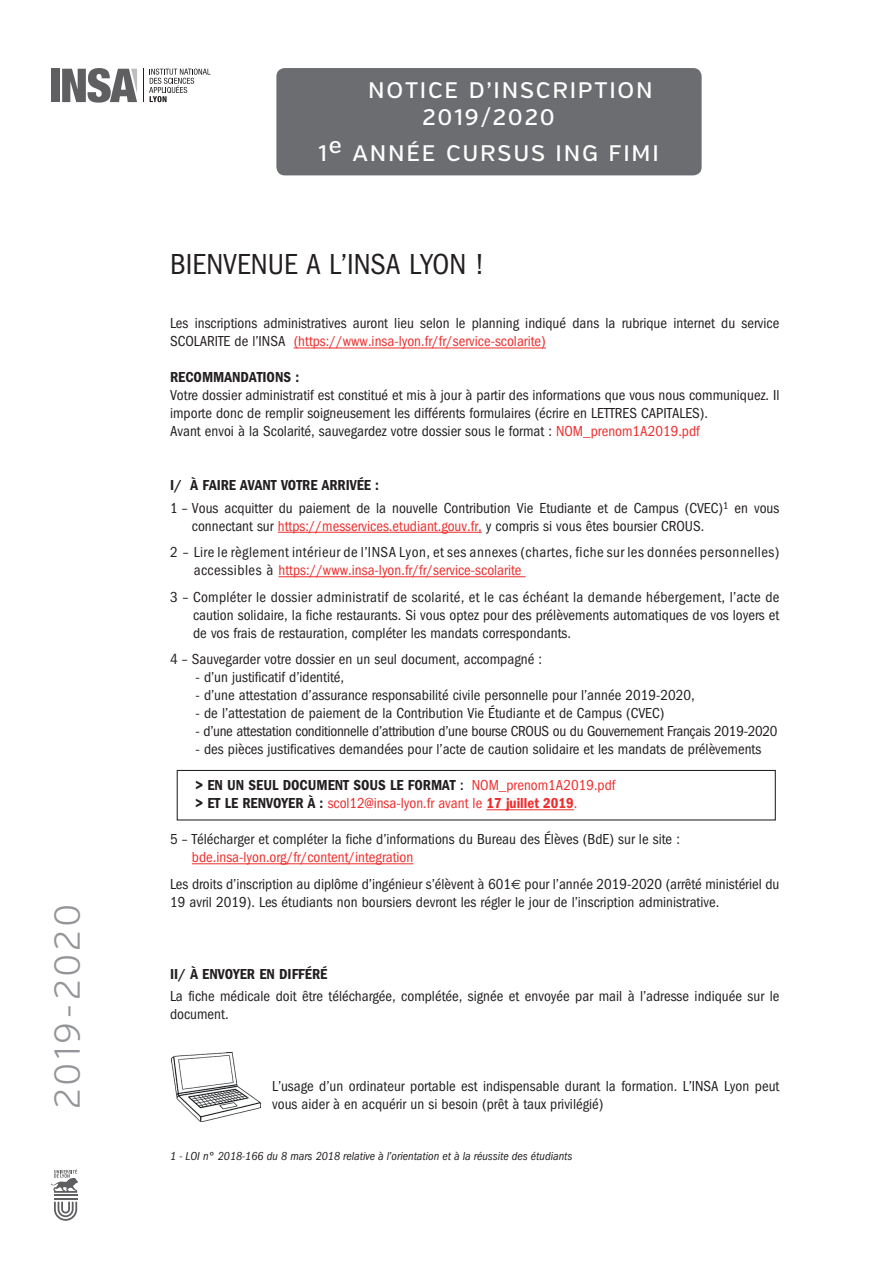
<style>
.page{position:relative;width:893px;height:1263px;background:#fff}
.page>*{position:absolute;margin:0;border:0;box-sizing:border-box;transform-origin:0 0}
.t1{font:300 36px "Verb";letter-spacing:.08em;color:#939598}
.t2{font:condensed 30px "Franklin Gothic";color:#231f20}
.t3{font:500 22.5px/27px "Verb";letter-spacing:.08em;color:#fff}
.t4{font:condensed 15px/18px "Franklin Gothic";color:#231f20}
.t5{font:condensed 15px/26.5px "Franklin Gothic";letter-spacing:.03em;color:#231f20}
.t6{font:condensed 15px/26.5px "Franklin Gothic";letter-spacing:.02em;color:#231f20}
.t7{font:condensed 15px/18px "Franklin Gothic";color:#ee2d2d}
.t8{font:condensed 15px "Franklin Gothic";letter-spacing:-.02em;color:#231f20}
.t9{font:600 condensed 15px "Franklin Gothic";color:#231f20}
.t10{font:italic condensed 12px "Franklin Gothic";color:#231f20}
.s1{color:#ee2d2d}
.s2{font-weight:600}
.s3{font-weight:600;color:#231f20}
.s4{font-weight:500;color:#231f20}
.s5{font-family:"Euro Sans";font-stretch:normal;font-size:13.5px}
</style>
<div class="page">
<hr style="left:294px;top:348px;width:252px;height:1px;background:#ee2d2d">
<hr style="left:278px;top:532px;width:204px;height:1px;background:#ee2d2d">
<hr style="left:278px;top:576px;width:248px;height:1px;background:#ee2d2d">
<hr style="left:486px;top:809px;width:88px;height:1px;background:#ee2d2d">
<hr style="left:192px;top:863px;width:221px;height:1px;background:#ee2d2d">
<div style="left:276px;top:68px;width:426px;height:107px;background:#6c6d70;border-radius:9px"></div>
<svg style="left:149px;top:69px;width:62px;height:33px"></svg>
<hr style="left:143px;top:69px;width:1px;height:33px;background:#231f20">
<div style="left:51px;top:69px;width:9px;height:33px;background:#5f5f62"></div>
<svg style="left:62px;top:68px;width:75px;height:35px"></svg>
<svg style="left:54px;top:1202px;width:23px;height:19px"></svg>
<hr style="left:54px;top:1198px;width:23px;height:2px;background:#5f5f62">
<hr style="left:54px;top:1194px;width:23px;height:2px;background:#5f5f62">
<svg style="left:51px;top:1169px;width:27px;height:24px"></svg>
<div style="left:177px;top:770px;width:599px;height:50px;border:1px solid #231f20"></div>
<img style="left:171px;top:1052px;width:89px;height:69px">
<h1 class="t1" style="left:46px;top:1109px;width:207px;rotate:-90deg">2019-2020</h1>
<h3 class="t3" style="left:422px;top:77px;width:232px;text-indent:-54px">NOTICE D’INSCRIPTION<br>2019/2020</h3>
<h3 class="t3" style="left:318px;top:140px;width:342px">1e ANNÉE CURSUS ING FIMI</h3>
<h2 class="t2" style="left:170px;top:248px;width:316px">BIENVENUE A L’INSA LYON !</h2>
<p class="t4" style="left:170px;top:315px;width:611px">Les inscriptions administratives auront lieu selon le planning indiqué dans la rubrique internet du service<br>SCOLARITE de l’INSA <span class="s1">(https://www.insa-lyon.fr/fr/service-scolarite)</span></p>
<p class="t9" style="left:170px;top:369px;width:131px">RECOMMANDATIONS :</p>
<p class="t4" style="left:170px;top:387px;width:611px">Votre dossier administratif est constitué et mis à jour à partir des informations que vous nous communiquez. Il importe donc de remplir soigneusement les différents formulaires (écrire en LETTRES CAPITALES).<br>Avant envoi à la Scolarité, sauvegardez votre dossier sous le format : <span class="s1">NOM_prenom1A2019.pdf</span></p>
<p class="t4" style="left:170px;top:475px;width:611px;line-height:22.2px"><span class="s2">I/ À FAIRE AVANT VOTRE ARRIVÉE :<br></span>1 – Vous acquitter du paiement de la nouvelle Contribution Vie Etudiante et de Campus (CVEC)<sup>1</sup> en vous</p>
<p class="t5" style="left:170px;top:513px;width:611px;text-indent:22px">connectant sur <span class="s1">https://messervices.etudiant.gouv.fr,</span> y compris si vous êtes boursier CROUS.<br>2 – Lire le règlement intérieur de l’INSA Lyon, et ses annexes (chartes, fiche sur les données personnelles)</p>
<p class="t6" style="left:170px;top:557px;width:611px;text-indent:24px">accessibles à <span class="s1">https://www.insa-lyon.fr/fr/service-scolarite<br></span>3 – Compléter le dossier administratif de scolarité, et le cas échéant la demande hébergement, l’acte de</p>
<p class="t4" style="left:193px;top:606px;width:588px">caution solidaire, la fiche restaurants. Si vous optez pour des prélèvements automatiques de vos loyers et de vos frais de restauration, compléter les mandats correspondants.</p>
<p class="t4" style="left:170px;top:650px;width:373px">4 – Sauvegarder votre dossier en un seul document, accompagné :</p>
<p class="t4" style="left:196px;top:668px;width:150px">- d’un justificatif d’identité,</p>
<p class="t4" style="left:196px;top:686px;width:501px">- d’une attestation d’assurance responsabilité civile personnelle pour l’année 2019-2020,</p>
<p class="t4" style="left:196px;top:704px;width:470px">- de l’attestation de paiement de la Contribution Vie Étudiante et de Campus (CVEC)</p>
<p class="t8" style="left:196px;top:723px;width:583px">- d’une attestation conditionnelle d’attribution d’une bourse CROUS ou du Gouvernement Français 2019-2020</p>
<p class="t4" style="left:196px;top:740px;width:567px">- des pièces justificatives demandées pour l’acte de caution solidaire et les mandats de prélèvements</p>
<p class="t7" style="left:196px;top:776px;width:421px"><span class="s3">&gt; EN UN SEUL DOCUMENT SOUS LE FORMAT</span> <span class="s4">:</span> NOM_prenom1A2019.pdf <span class="s3">&gt; ET LE RENVOYER À :</span> scol12@insa-lyon.fr avant le <span class="s2">17 juillet 2019</span>.</p>
<p class="t4" style="left:170px;top:830px;width:511px">5 – Télécharger et compléter la fiche d’informations du Bureau des Élèves (BdE) sur le site :</p>
<p class="t4" style="left:170px;top:844px;width:611px;line-height:26.5px;text-indent:22px"><span class="s1">bde.insa-lyon.org/fr/content/integration<br></span>Les droits d’inscription au diplôme d’ingénieur s’élèvent à 601<span class="s5">E</span> pour l’année 2019-2020 (arrêté ministériel du</p>
<p class="t4" style="left:170px;top:893px;width:551px">19 avril 2019). Les étudiants non boursiers devront les régler le jour de l’inscription administrative.</p>
<p class="t9" style="left:170px;top:965px;width:159px">II/ À ENVOYER EN DIFFÉRÉ</p>
<p class="t4" style="left:170px;top:987px;width:611px">La fiche médicale doit être téléchargée, complétée, signée et envoyée par mail à l’adresse indiquée sur le document.</p>
<p class="t4" style="left:272px;top:1077px;width:509px">L’usage d’un ordinateur portable est indispensable durant la formation. L’INSA Lyon peut vous aider à en acquérir un si besoin (prêt à taux privilégié)</p>
<p class="t10" style="left:170px;top:1149px;width:404px">1 - LOI n° 2018-166 du 8 mars 2018 relative à l’orientation et à la réussite des étudiants</p>
</div>
